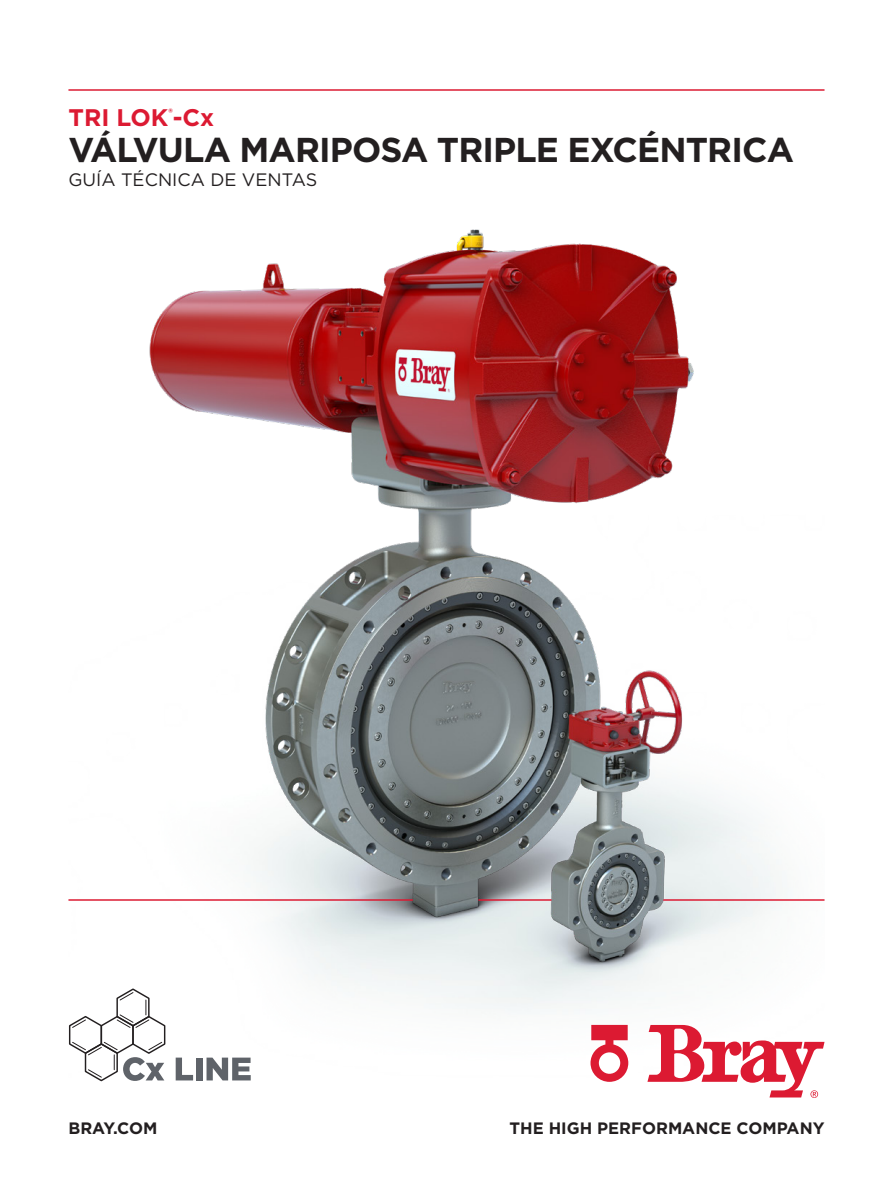
<style>
.page{position:relative;width:893px;height:1188px;background:#fff}
.page>*{position:absolute;margin:0;border:0;box-sizing:border-box;transform-origin:0 0}
.t1{font:700 34.5px "Gotham";letter-spacing:-.025em;color:#231f20}
.Title_Intro{font:700 24px "Gotham";color:#dc1a32}
.Subtitle{font:18px "Gotham";color:#231f20}
.t2{font:700 16.5px "Gotham";color:#231f20}
</style>
<div class="page">
<img style="left:149px;top:229px;width:634px;height:849px">
<hr style="left:68px;top:899px;width:756px;height:2px;background:#dc1a32">
<hr style="left:68px;top:89px;width:756px;height:2px;background:#dc1a32">
<svg style="left:647px;top:1025px;width:177px;height:73px"></svg>
<svg style="left:590px;top:1025px;width:38px;height:57px"></svg>
<svg style="left:68px;top:988px;width:98px;height:94px"></svg>
<svg style="left:176px;top:1058px;width:17px;height:22px"></svg>
<div style="left:196px;top:1058px;width:6px;height:22px;background:#5f6369"></div>
<svg style="left:207px;top:1058px;width:44px;height:22px"></svg>
<p class="Title_Intro" style="left:68px;top:102px;width:147px">TRI LOK<sup>®</sup>-Cx</p>
<p class="t1" style="left:68px;top:127px;width:727px">VÁLVULA MARIPOSA TRIPLE EXCÉNTRICA</p>
<p class="Subtitle" style="left:68px;top:168px;width:250px">GUÍA TÉCNICA DE VENTAS</p>
<p class="t2" style="left:68px;top:1117px;width:90px">BRAY.COM</p>
<p class="t2" style="left:509px;top:1117px;width:317px">THE HIGH PERFORMANCE COMPANY</p>
</div>
